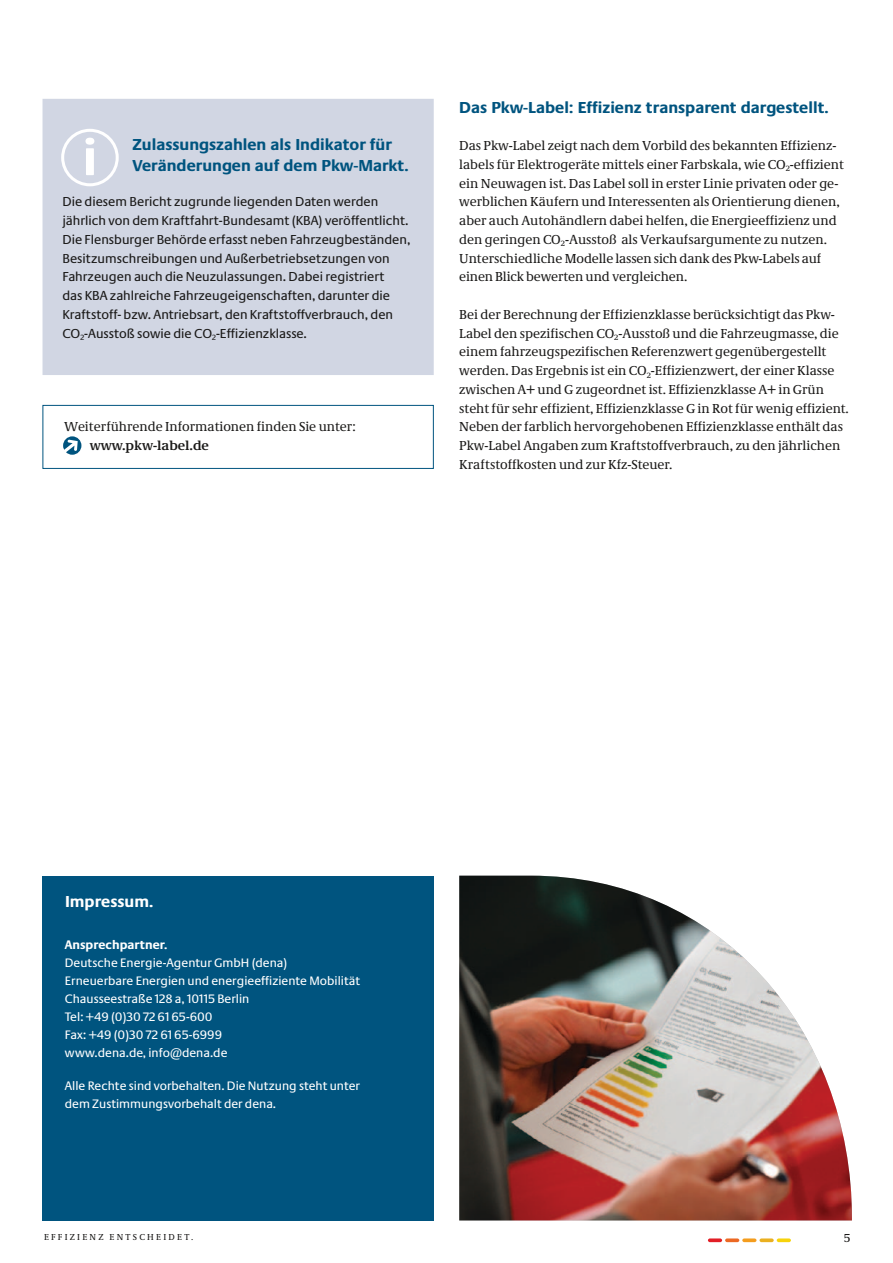
<style>
.page{position:relative;width:893px;height:1263px;background:#fff}
.page>*{position:absolute;margin:0;border:0;box-sizing:border-box;transform-origin:0 0}
.t1{font:700 52.95px "Neue Praxis";color:#fff}
.t2{font:700 16.5px/21px "Neue Praxis";color:#00547f}
.t3{font:700 16.5px "Neue Praxis";color:#fff}
.t4{font:13.5px/18.8px "Neue Demos";color:#1a1918}
.t5{font:13.5px/18.8px "Neue Praxis";color:#1a1918}
.t6{font:700 13.5px "Neue Demos";color:#1a1918}
.t7{font:12.75px/18px "Neue Praxis";color:#fff}
.t8{font:700 12.75px "Neue Praxis";color:#fff}
.t9{font:12px "Neue Demos";color:#1a1918}
.t10{font:9px "Neue Demos";color:#1a1918}
</style>
<div class="page">
<svg style="left:725px;top:1238px;width:14px;height:4px"></svg>
<svg style="left:708px;top:1238px;width:14px;height:4px"></svg>
<svg style="left:777px;top:1238px;width:14px;height:4px"></svg>
<svg style="left:759px;top:1238px;width:15px;height:4px"></svg>
<svg style="left:742px;top:1238px;width:14px;height:4px"></svg>
<div style="left:43px;top:876px;width:391px;height:344px;background:#00547f"></div>
<img style="left:459px;top:876px;width:393px;height:344px">
<div style="left:43px;top:99px;width:391px;height:276px;background:#d1d6e3"></div>
<svg style="left:61px;top:129px;width:58px;height:57px"></svg>
<div style="left:43px;top:405px;width:391px;height:64px;border:1px solid #00547f"></div>
<svg style="left:63px;top:436px;width:18px;height:19px"></svg>
<svg style="left:64px;top:440px;width:14px;height:12px"></svg>
<h1 class="t1" style="left:83px;top:125px;width:16px">i</h1>
<p class="t2" style="left:133px;top:134px;width:277px">Zulassungszahlen als Indikator für<br>Veränderungen auf dem Pkw-Markt.</p>
<p class="t5" style="left:62px;top:192px;width:350px">Die diesem Bericht zugrunde liegenden Daten werden jährlich von dem Kraftfahrt-Bundesamt (KBA) veröffentlicht.<br>Die Flensburger Behörde erfasst neben Fahrzeugbeständen, Besitzumschreibungen und Außerbetriebsetzungen von Fahrzeugen auch die Neuzulassungen. Dabei registriert<br>das KBA zahlreiche Fahrzeugeigenschaften, darunter die Kraftstoff- bzw. Antriebsart, den Kraftstoffverbrauch, den CO<sub>2</sub>-Ausstoß sowie die CO<sub>2</sub>-Effizienzklasse.</p>
<p class="t4" style="left:64px;top:417px;width:293px">Weiterführende Informationen finden Sie unter:</p>
<p class="t6" style="left:90px;top:437px;width:121px">www.pkw-label.de</p>
<p class="t2" style="left:459px;top:96px;width:371px">Das Pkw-Label: Effizienz transparent dargestellt.</p>
<p class="t4" style="left:459px;top:136px;width:386px">Das Pkw-Label zeigt nach dem Vorbild des bekannten Effizienz&shy;labels für Elektrogeräte mittels einer Farbskala, wie CO<sub>2</sub>-effizient ein Neuwagen ist. Das Label soll in erster Linie privaten oder ge&shy;werblichen Käufern und Interessenten als Orientierung dienen, aber auch Autohändlern dabei helfen, die Energieeffizienz und den geringen CO<sub>2</sub>-Ausstoß als Verkaufsargumente zu nutzen.<br>Unterschiedliche Modelle lassen sich dank des Pkw-Labels auf einen Blick bewerten und vergleichen.</p>
<p class="t4" style="left:459px;top:305px;width:391px">Bei der Berechnung der Effizienzklasse berücksichtigt das Pkw-Label den spezifischen CO<sub>2</sub>-Ausstoß und die Fahrzeugmasse, die einem fahrzeugspezifischen Referenzwert gegenübergestellt werden. Das Ergebnis ist ein CO<sub>2</sub>-Effizienzwert, der einer Klasse zwischen A+ und G zugeordnet ist. Effizienzklasse A+ in Grün steht für sehr effizient, Effizienzklasse G in Rot für wenig effizient.<br>Neben der farblich hervorgehobenen Effizienzklasse enthält das Pkw-Label Angaben zum Kraftstoffverbrauch, zu den jährlichen Kraftstoffkosten und zur Kfz-Steuer.</p>
<p class="t3" style="left:65px;top:891px;width:90px">Impressum.</p>
<p class="t8" style="left:65px;top:937px;width:104px">Ansprechpartner.</p>
<p class="t7" style="left:65px;top:953px;width:297px">Deutsche Energie-Agentur GmbH (dena)<br>Erneuerbare Energien und energieeffiziente Mobilität Chausseestraße 128 a, 10115 Berlin<br>Tel: +49 (0)30 72 61 65-600<br>Fax: +49 (0)30 72 61 65-6999<br>www.dena.de, info@dena.de</p>
<p class="t7" style="left:65px;top:1076px;width:297px">Alle Rechte sind vorbehalten. Die Nutzung steht unter dem Zustimmungsvorbehalt der dena.</p>
<p class="t10" style="left:44px;top:1231px;width:151px">Eff izien z en tsc heidet.</p>
<p class="t9" style="left:844px;top:1230px;width:8px">5</p>
</div>
